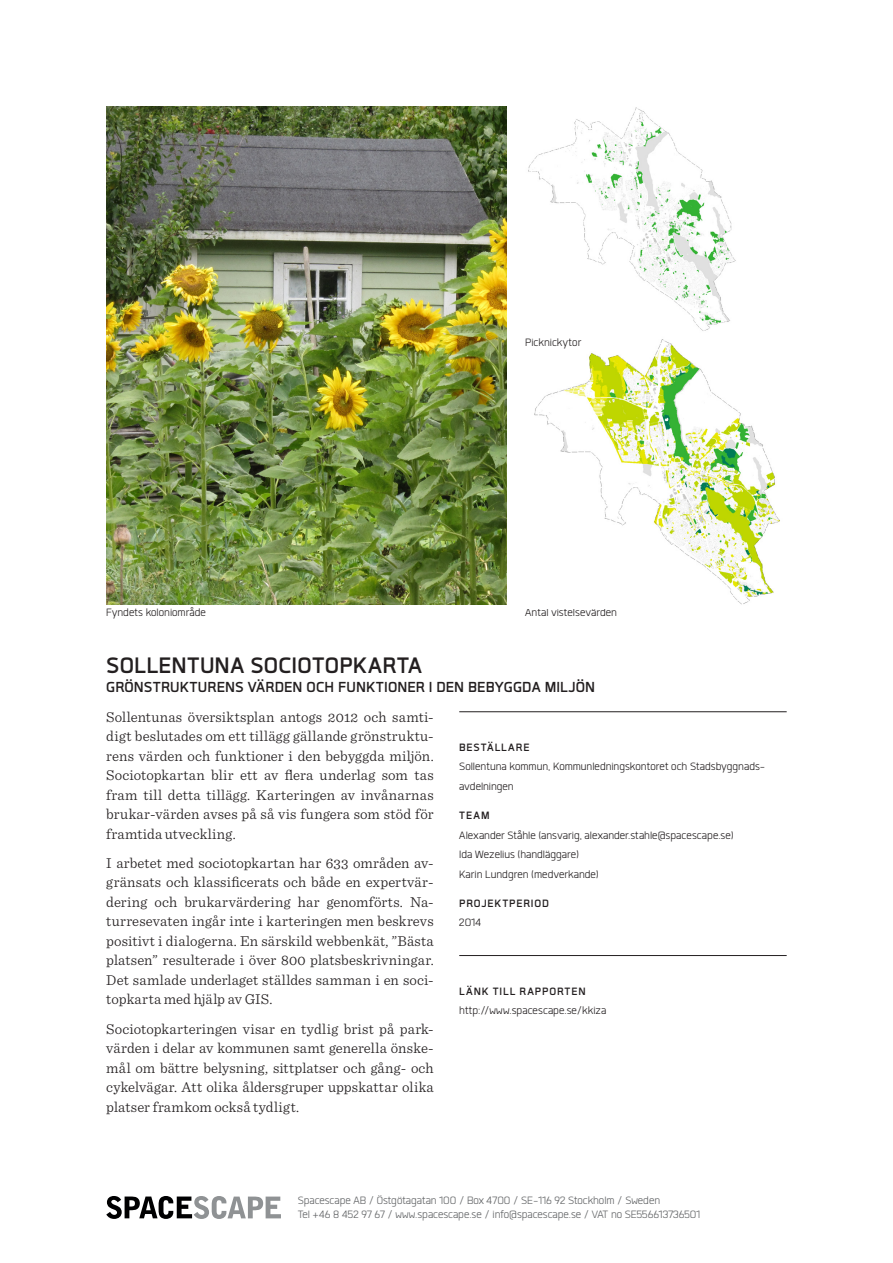
<style>
.page{position:relative;width:893px;height:1263px;background:#fff}
.page>*{position:absolute;margin:0;border:0;box-sizing:border-box;transform-origin:0 0}
.Titel{font:700 30px "Gram";letter-spacing:.01em;color:#231f20}
.Underrubrik__titel{font:700 19.5px "Gram";letter-spacing:.005em;color:#231f20}
.Brödtext{font:300 15px/19.5px "Sentinel";letter-spacing:.01em;color:#231f20;text-align:justify}
.Fakta_brödtext{font:300 14.25px/19.5px "Gram";color:#231f20}
.t1{font:300 14.25px/14.2px "Gram";color:#616365}
.Bildtext_brödtext{font:300 14.25px "Gram";letter-spacing:.005em;color:#231f20}
.Fakta_rubrik{font:700 14.25px "Gram";letter-spacing:.065em;color:#231f20}
</style>
<div class="page">
<svg style="left:106px;top:1196px;width:175px;height:23px"></svg>
<hr style="left:459px;top:711px;width:328px;height:1px;background:#231f20">
<hr style="left:459px;top:955px;width:328px;height:1px;background:#231f20">
<img style="left:106px;top:106px;width:400px;height:499px">
<img style="left:528px;top:107px;width:208px;height:224px">
<img style="left:534px;top:339px;width:246px;height:266px">
<p class="Bildtext_brödtext" style="left:106px;top:605px;width:101px">Fyndets koloniområde</p>
<p class="Bildtext_brödtext" style="left:525px;top:336px;width:58px">Picknickytor</p>
<p class="Bildtext_brödtext" style="left:525px;top:605px;width:93px">Antal vistelsevärden</p>
<p class="Titel" style="left:106px;top:650px;width:317px">SOLLENTUNA SOCIOTOPKARTA</p>
<p class="Underrubrik__titel" style="left:106px;top:678px;width:490px">GRÖNSTRUKTURENS VÄRDEN OCH FUNKTIONER I DEN BEBYGGDA MILJÖN</p>
<p class="Brödtext" style="left:106px;top:706px;width:329px">Sollentunas översiktsplan antogs 2012 och samti&shy;digt beslutades om ett tillägg gällande grönstruktu&shy;rens värden och funktioner i den bebyggda miljön.<br>Sociotopkartan blir ett av flera underlag som tas fram till detta tillägg. Karteringen av invånarnas brukar-värden avses på så vis fungera som stöd för framtida utveckling.</p>
<p class="Brödtext" style="left:106px;top:852px;width:329px">I arbetet med sociotopkartan har 633 områden av&shy;gränsats och klassificerats och både en expertvär&shy;dering och brukarvärdering har genomförts. Na&shy;turresevaten ingår inte i karteringen men beskrevs positivt i dialogerna. En särskild webbenkät, ”Bästa platsen” resulterade i över 800 platsbeskrivningar.<br>Det samlade underlaget ställdes samman i en soci&shy;topkarta med hjälp av GIS.</p>
<p class="Brödtext" style="left:106px;top:1018px;width:329px">Sociotopkarteringen visar en tydlig brist på park&shy;värden i delar av kommunen samt generella önske&shy;mål om bättre belysning, sittplatser och gång- och cykelvägar. Att olika åldersgruper uppskattar olika platser framkom också tydligt.</p>
<p class="Fakta_rubrik" style="left:459px;top:740px;width:72px">BESTÄLLARE</p>
<p class="Fakta_brödtext" style="left:459px;top:757px;width:308px">Sollentuna kommun, Kommunledningskontoret och Stadsbyggnads&shy;avdelningen</p>
<p class="Fakta_rubrik" style="left:459px;top:808px;width:32px">TEAM</p>
<p class="Fakta_brödtext" style="left:459px;top:825px;width:276px">Alexander Ståhle (ansvarig, alexander.stahle@spacescape.se)<br>Ida Wezelius (handläggare)<br>Karin Lundgren (medverkande)</p>
<p class="Fakta_rubrik" style="left:459px;top:896px;width:91px">PROJEKTPERIOD</p>
<p class="Fakta_brödtext" style="left:459px;top:913px;width:24px">2014</p>
<p class="Fakta_rubrik" style="left:459px;top:984px;width:128px">LÄNK TILL RAPPORTEN</p>
<p class="Fakta_brödtext" style="left:459px;top:1000px;width:149px">http://www.spacescape.se/kkiza</p>
<p class="t1" style="left:298px;top:1193px;width:404px">Spacescape AB / Östgötagatan 100 / Box 4700 / SE-116 92 Stockholm / Sweden<br>Tel +46 8 452 97 67 / www.spacescape.se / info@spacescape.se / VAT no SE556613736501</p>
</div>
